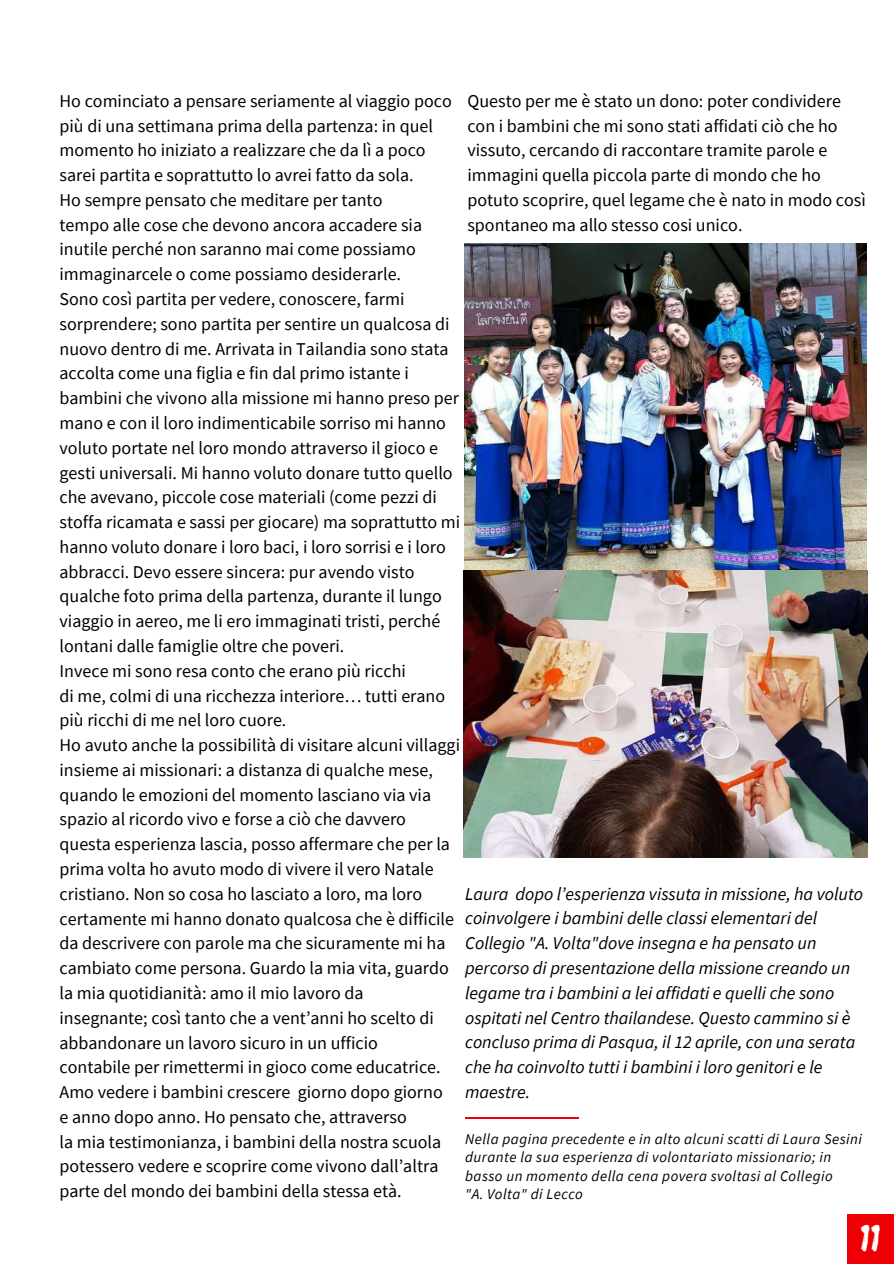
<style>
.page{position:relative;width:894px;height:1264px;background:#fff}
.page>*{position:absolute;margin:0;border:0;box-sizing:border-box;transform-origin:0 0}
.t1{font:39.75px "Edo";color:#fff}
.t2{font:18px/24.8px "Source Sans Pro";color:#000}
.t3{font:italic 18px/24.8px "Source Sans Pro";color:#000}
.t4{font:italic 14.85px/18px "Source Sans Pro";letter-spacing:.03em;color:#000}
</style>
<div class="page">
<hr style="left:464px;top:1117px;width:114px;height:2px;background:#ed0005">
<img style="left:464px;top:244px;width:403px;height:613px">
<p class="t2" style="left:59px;top:88px;width:402px">Ho cominciato a pensare seriamente al viaggio poco più di una settimana prima della partenza: in quel momento ho iniziato a realizzare che da lì a poco sarei partita e soprattutto lo avrei fatto da sola.<br>Ho sempre pensato che meditare per tanto<br>tempo alle cose che devono ancora accadere sia inutile perché non saranno mai come possiamo immaginarcele o come possiamo desiderarle.<br>Sono così partita per vedere, conoscere, farmi sorprendere; sono partita per sentire un qualcosa di nuovo dentro di me. Arrivata in Tailandia sono stata accolta come una figlia e fin dal primo istante i bambini che vivono alla missione mi hanno preso per mano e con il loro indimenticabile sorriso mi hanno voluto portate nel loro mondo attraverso il gioco e gesti universali. Mi hanno voluto donare tutto quello che avevano, piccole cose materiali (come pezzi di stoffa ricamata e sassi per giocare) ma soprattutto mi hanno voluto donare i loro baci, i loro sorrisi e i loro abbracci. Devo essere sincera: pur avendo visto qualche foto prima della partenza, durante il lungo viaggio in aereo, me li ero immaginati tristi, perché lontani dalle famiglie oltre che poveri.<br>Invece mi sono resa conto che erano più ricchi<br>di me, colmi di una ricchezza interiore… tutti erano più ricchi di me nel loro cuore.<br>Ho avuto anche la possibilità di visitare alcuni villaggi insieme ai missionari: a distanza di qualche mese, quando le emozioni del momento lasciano via via spazio al ricordo vivo e forse a ciò che davvero questa esperienza lascia, posso affermare che per la prima volta ho avuto modo di vivere il vero Natale cristiano. Non so cosa ho lasciato a loro, ma loro certamente mi hanno donato qualcosa che è difficile da descrivere con parole ma che sicuramente mi ha cambiato come persona. Guardo la mia vita, guardo la mia quotidianità: amo il mio lavoro da<br>insegnante; così tanto che a vent’anni ho scelto di abbandonare un lavoro sicuro in un ufficio<br>contabile per rimettermi in gioco come educatrice.<br>Amo vedere i bambini crescere giorno dopo giorno<br>e anno dopo anno. Ho pensato che, attraverso<br>la mia testimonianza, i bambini della nostra scuola potessero vedere e scoprire come vivono dall’altra parte del mondo dei bambini della stessa età.</p>
<p class="t2" style="left:467px;top:88px;width:400px">Questo per me è stato un dono: poter condividere con i bambini che mi sono stati affidati ciò che ho vissuto, cercando di raccontare tramite parole e immagini quella piccola parte di mondo che ho potuto scoprire, quel legame che è nato in modo così spontaneo ma allo stesso cosi unico.</p>
<h1 class="t1" style="left:860px;top:1214px;width:21px">11</h1>
<p class="t3" style="left:465px;top:880px;width:399px">Laura dopo l’esperienza vissuta in missione, ha voluto coinvolgere i bambini delle classi elementari del Collegio "A. Volta"dove insegna e ha pensato un percorso di presentazione della missione creando un legame tra i bambini a lei affidati e quelli che sono ospitati nel Centro thailandese. Questo cammino si è concluso prima di Pasqua, il 12 aprile, con una serata che ha coinvolto tutti i bambini i loro genitori e le maestre.</p>
<p class="t4" style="left:465px;top:1130px;width:398px">Nella pagina precedente e in alto alcuni scatti di Laura Sesini durante la sua esperienza di volontariato missionario; in basso un momento della cena povera svoltasi al Collegio<br>"A. Volta" di Lecco</p>
</div>
